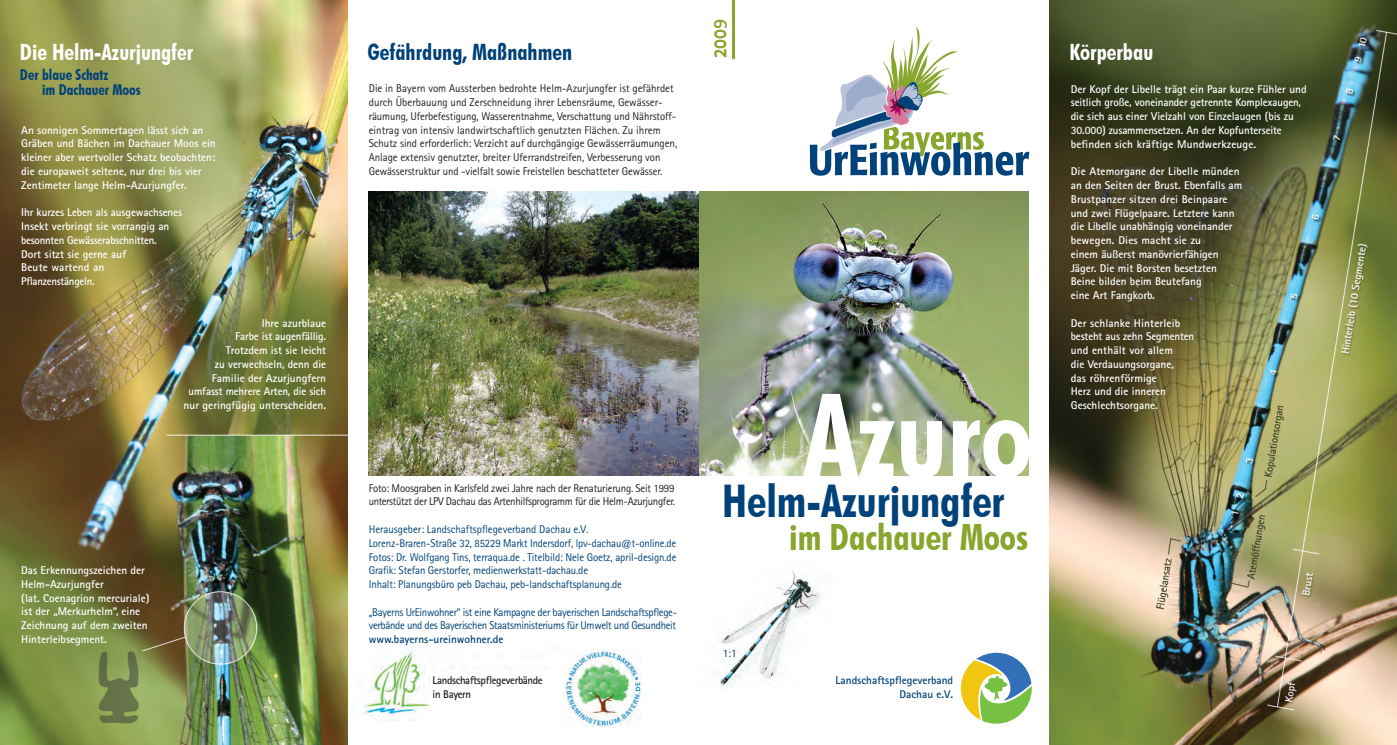
<style>
.page{position:relative;width:1397px;height:745px;background:#fff}
.page>*{position:absolute;margin:0;border:0;box-sizing:border-box;transform-origin:0 0}
.t1{font:700 condensed 116.25px "Futura BT";color:#fff}
.t2{font:700 condensed 45px "Futura BT";color:#004279}
.t3{font:700 condensed 36.25px "Futura BT";color:#88a52d}
.t4{font:700 25px "Corbel";color:#88a52d;scale:.79 1}
.t5{font:700 condensed 22.5px "Futura BT";color:#fff}
.t6{font:700 condensed 22.5px "Futura BT";color:#004279}
.t7{font:700 condensed 15px/15px "Futura BT";color:#004279}
.t8{font:700 11.25px/13.8px "Rotis Sans Serif";color:#fff}
.t9{font:11.25px/13.8px "Rotis Sans Serif";letter-spacing:-.01em;color:#004279;scale:.96 1}
.t10{font:11.25px/13.8px "Rotis Sans Serif";letter-spacing:-.005em;color:#231f20}
.t11{font:11.25px/13.8px "Rotis Sans Serif";letter-spacing:-.03em;color:#231f20;scale:.96 1}
.t12{font:700 11.25px/13.8px "Rotis Sans Serif";color:#004279;text-align:right}
.t13{font:700 11.25px/13.8px "Rotis Sans Serif";letter-spacing:-.03em;color:#231f20;scale:.96 1}
.t14{font:11.25px "Rotis Sans Serif";letter-spacing:-.01em;color:#004279}
.s1{font-weight:700}
.s2{font-size:18.62px}
</style>
<div class="page">
<svg style="left:809px;top:26px;width:220px;height:150px"></svg>
<img style="left:347px;top:637px;width:179px;height:83px">
<img style="left:1049px;top:0;width:347px;height:744px">
<img style="left:0;top:0;width:347px;height:744px">
<img style="left:369px;top:191px;width:659px;height:284px">
<svg style="left:960px;top:652px;width:71px;height:71px"></svg>
<img style="left:564px;top:649px;width:77px;height:76px">
<hr style="left:732px;top:0;width:2px;height:58px;background:#88a52d">
<img style="left:716px;top:570px;width:106px;height:117px">
<div style="left:430px;top:671px;width:130px;height:73px;background:#fff"></div>
<p class="t5" style="left:20px;top:38px;width:175px">Die Helm-Azurjungfer</p>
<p class="t6" style="left:367px;top:38px;width:206px">Gefährdung, Maßnahmen</p>
<p class="t7" style="left:42px;top:67px;width:100px;text-indent:-22px">Der blaue Schatz<br>im Dachauer Moos</p>
<p class="t10" style="left:369px;top:81px;width:310px">Die in Bayern vom Aussterben bedrohte Helm-Azurjungfer ist gefährdet durch Überbauung und Zerschneidung ihrer Lebensräume, Gewässer&shy;räumung, Uferbefestigung, Wasserentnahme, Verschattung und Nährstoff&shy;eintrag von intensiv landwirtschaftlich genutzten Flächen. Zu ihrem Schutz sind erforderlich: Verzicht auf durchgängige Gewässerräumungen, Anlage extensiv genutzter, breiter Uferrandstreifen, Verbesserung von Gewässerstruktur und -vielfalt sowie Freistellen beschatteter Gewässer.</p>
<p class="t8" style="left:21px;top:123px;width:196px">An sonnigen Sommertagen lässt sich an Gräben und Bächen im Dachauer Moos ein kleiner aber wertvoller Schatz beobachten: die europaweit seltene, nur drei bis vier Zentimeter lange Helm-Azurjungfer.</p>
<p class="t8" style="left:21px;top:205px;width:162px">Ihr kurzes Leben als ausgewachsenes<br>Insekt verbringt sie vorrangig an besonnten Gewässerabschnitten.<br>Dort sitzt sie gerne auf<br>Beute wartend an<br>Pflanzenstängeln.</p>
<p class="t8" style="left:184px;top:316px;width:144px;text-align:right">Ihre azurblaue<br>Farbe ist augenfällig.<br>Trotzdem ist sie leicht<br>zu verwechseln, denn die<br>Familie der Azurjungfern umfasst mehrere Arten, die sich nur geringfügig unterscheiden.</p>
<p class="t8" style="left:21px;top:563px;width:130px">Das Erkennungszeichen der<br>Helm-Azurjungfer<br>(lat. Coenagrion mercuriale) ist der „Merkurhelm“, eine<br>Zeichnung auf dem zweiten<br>Hinterleibsegment.</p>
<p class="t11" style="left:369px;top:480px;width:320px">Foto: Moosgraben in Karlsfeld zwei Jahre nach der Renaturierung. Seit 1999 unterstützt der LPV Dachau das Artenhilfsprogramm für die Helm-Azurjungfer.</p>
<p class="t9" style="left:369px;top:522px;width:322px">Herausgeber: Landschaftspflegeverband Dachau e.V.<br>Lorenz-Braren-Straße 32, 85229 Markt Indersdorf, lpv-dachau@t-online.de Fotos: Dr. Wolfgang Tins, terraqua.de . Titelbild: Nele Goetz, april-design.de Grafik: Stefan Gerstorfer, medienwerkstatt-dachau.de<br>Inhalt: Planungsbüro peb Dachau, peb-landschaftsplanung.de</p>
<p class="t9" style="left:369px;top:604px;width:323px;text-align:justify">„Bayerns UrEinwohner“ ist eine Kampagne der bayerischen Landschaftspflege&shy;verbände und des Bayerischen Staatsministeriums für Umwelt und Gesundheit <span class="s1">www.bayerns-ureinwohner.de</span></p>
<p class="t13" style="left:432px;top:673px;width:116px">Landschaftspflegeverbände in Bayern</p>
<p class="t4" style="left:702px;top:58px;width:52px;rotate:-90deg">200<span class="s2">9</span></p>
<p class="t1" style="left:803px;top:364px;width:230px">Azuro</p>
<p class="t2" style="left:722px;top:473px;width:284px">Helm-Azurjungfer</p>
<p class="t3" style="left:789px;top:514px;width:240px">im Dachauer Moos</p>
<p class="t14" style="left:722px;top:646px;width:16px">1:1</p>
<p class="t12" style="left:835px;top:673px;width:119px">Landschaftspflegeverband<br>Dachau e.V.</p>
<p class="t5" style="left:1069px;top:38px;width:85px">Körperbau</p>
<p class="t8" style="left:1070px;top:82px;width:237px">Der Kopf der Libelle trägt ein Paar kurze Fühler und seitlich große, voneinander getrennte Komplexaugen, die sich aus einer Vielzahl von Einzelaugen (bis zu 30.000) zusammensetzen. An der Kopfunterseite befinden sich kräftige Mundwerkzeuge.</p>
<p class="t8" style="left:1070px;top:164px;width:173px">Die Atemorgane der Libelle münden an den Seiten der Brust. Ebenfalls am<br>Brustpanzer sitzen drei Beinpaare und zwei Flügelpaare. Letztere kann die Libelle unabhängig voneinander bewegen. Dies macht sie zu<br>einem äußerst manövrierfähigen<br>Jäger. Die mit Borsten besetzten<br>Beine bilden beim Beutefang<br>eine Art Fangkorb.</p>
<p class="t8" style="left:1070px;top:316px;width:125px">Der schlanke Hinterleib besteht aus zehn Segmenten und enthält vor allem<br>die Verdauungsorgane,<br>das röhrenförmige<br>Herz und die inneren<br>Geschlechtsorgane.</p>
</div>
